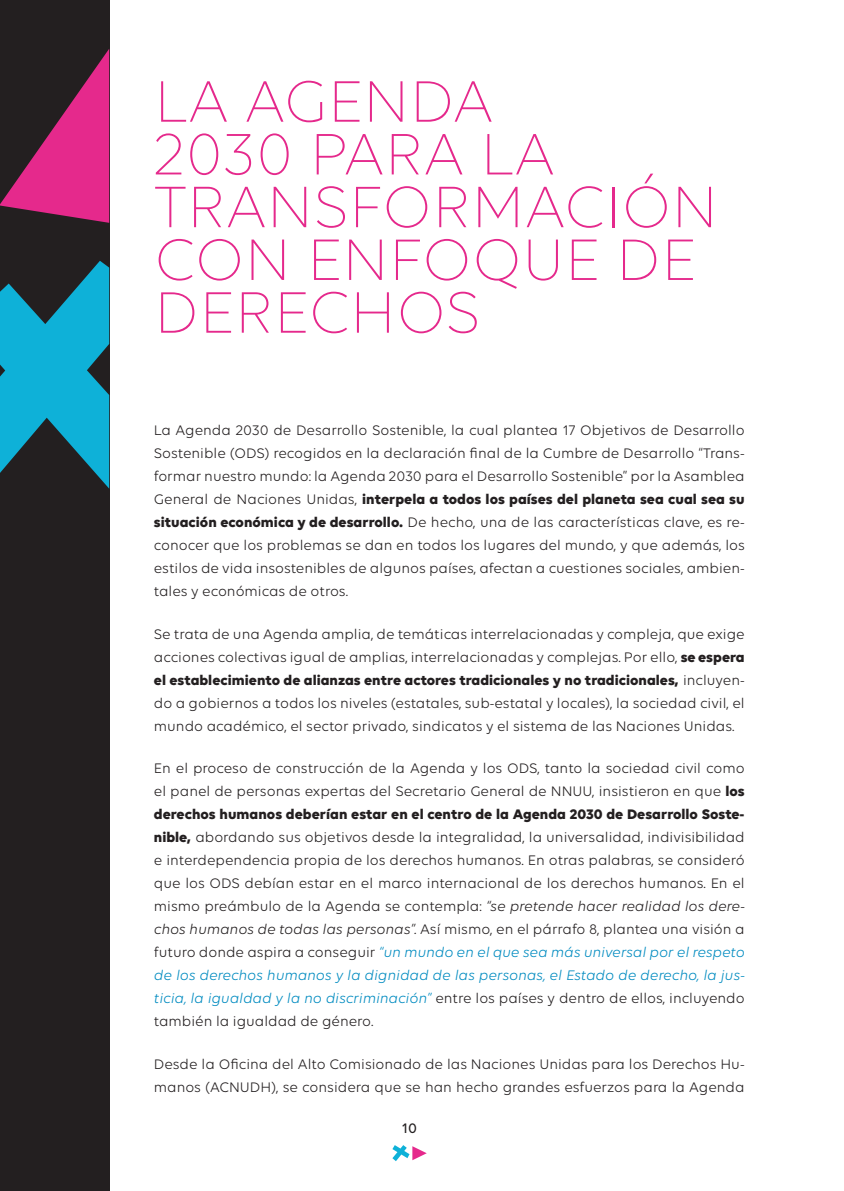
<style>
.page{position:relative;width:844px;height:1191px;background:#fff}
.page>*{position:absolute;margin:0;border:0;box-sizing:border-box;transform-origin:0 0}
.t1{font:300 63px/52.7px "Volte";color:#e5298c}
.t2{font:14.88px/22.9px "Volte";color:#231f20;text-align:justify}
.t3{font:500 14.88px "Volte";color:#231f20}
.s1{font-weight:700}
.s2{font-style:italic}
.s3{font-style:italic;color:#008bc0}
</style>
<div class="page">
<svg style="left:392px;top:1145px;width:34px;height:16px"></svg>
<div style="left:0;top:0;width:109px;height:1191px;background:#231f20"></div>
<svg style="left:0;top:261px;width:109px;height:228px"></svg>
<svg style="left:0;top:49px;width:109px;height:174px"></svg>
<h1 class="t1" style="left:154px;top:80px;width:565px">LA AGENDA<br>2030 PARA LA<br>TRANSFORMACIÓN<br>CON ENFOQUE DE<br>DERECHOS</h1>
<p class="t2" style="left:154px;top:420px;width:592px">La Agenda 2030 de Desarrollo Sostenible, la cual plantea 17 Objetivos de Desarrollo Sostenible (ODS) recogidos en la declaración final de la Cumbre de Desarrollo “Trans&shy;formar nuestro mundo: la Agenda 2030 para el Desarrollo Sostenible” por la Asamblea General de Naciones Unidas, <span class="s1">interpela a todos los países del planeta sea cual sea su situación económica y de desarrollo.</span> De hecho, una de las características clave, es re&shy;conocer que los problemas se dan en todos los lugares del mundo, y que además, los estilos de vida insostenibles de algunos países, afectan a cuestiones sociales, ambien&shy;tales y económicas de otros.</p>
<p class="t2" style="left:154px;top:623px;width:592px">Se trata de una Agenda amplia, de temáticas interrelacionadas y compleja, que exige acciones colectivas igual de amplias, interrelacionadas y complejas. Por ello, <span class="s1">se espera el establecimiento de alianzas entre actores tradicionales y no tradicionales,</span> incluyen&shy;do a gobiernos a todos los niveles (estatales, sub-estatal y locales), la sociedad civil, el mundo académico, el sector privado, sindicatos y el sistema de las Naciones Unidas.</p>
<p class="t2" style="left:154px;top:758px;width:592px">En el proceso de construcción de la Agenda y los ODS, tanto la sociedad civil como el panel de personas expertas del Secretario General de NNUU, insistieron en que <span class="s1">los derechos humanos deberían estar en el centro de la Agenda 2030 de Desarrollo Soste&shy;nible,</span> abordando sus objetivos desde la integralidad, la universalidad, indivisibilidad e interdependencia propia de los derechos humanos. En otras palabras, se consideró que los ODS debían estar en el marco internacional de los derechos humanos. En el mismo preámbulo de la Agenda se contempla: <span class="s2">“se pretende hacer realidad los dere&shy;chos humanos de todas las personas”.</span> Así mismo, en el párrafo 8, plantea una visión a futuro donde aspira a conseguir <span class="s3">“un mundo en el que sea más universal por el respeto de los derechos humanos y la dignidad de las personas, el Estado de derecho, la jus&shy;ticia, la igualdad y la no discriminación”</span> entre los países y dentro de ellos, incluyendo también la igualdad de género.</p>
<p class="t2" style="left:154px;top:1054px;width:592px">Desde la Oficina del Alto Comisionado de las Naciones Unidas para los Derechos Hu&shy;manos (ACNUDH), se considera que se han hecho grandes esfuerzos para la Agenda</p>
<p class="t3" style="left:402px;top:1122px;width:17px">10</p>
</div>
